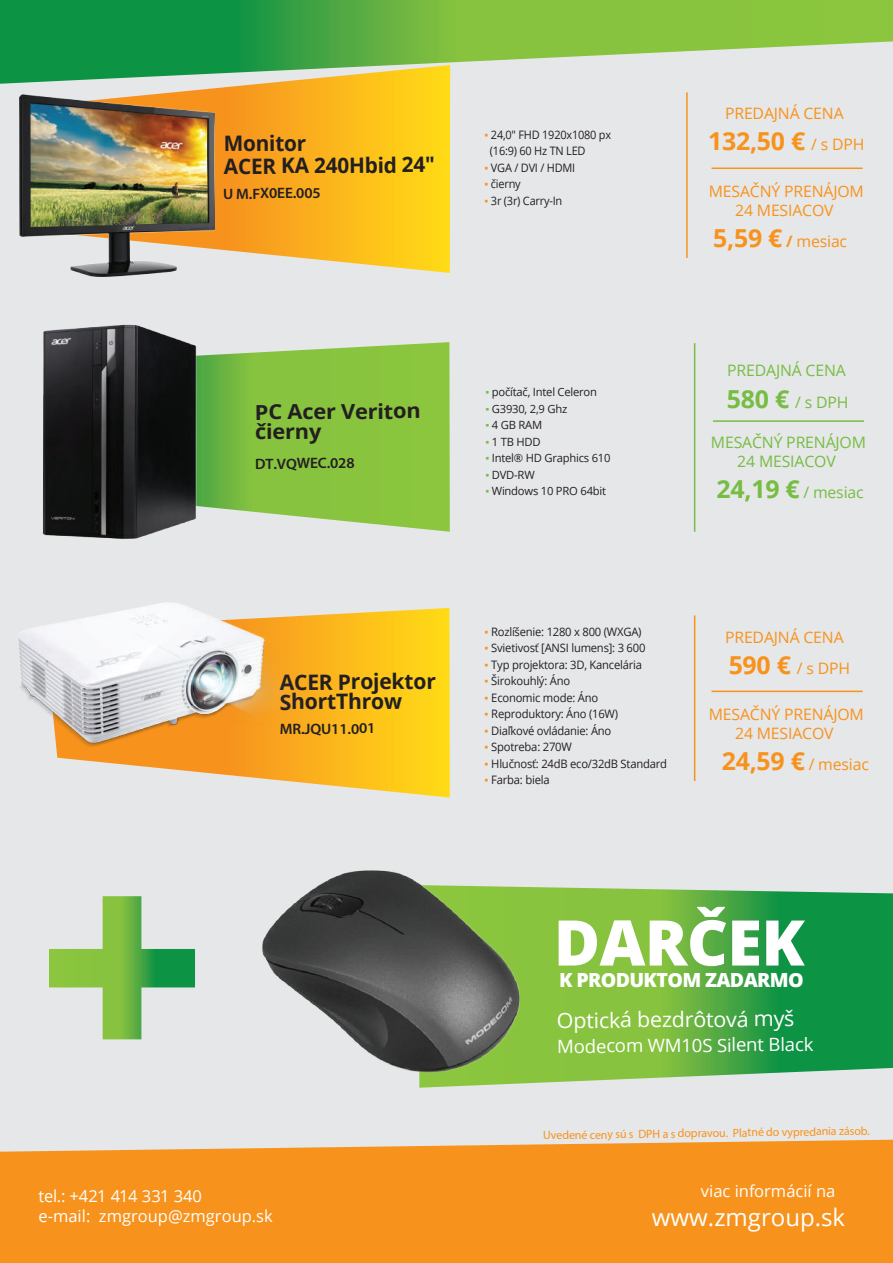
<style>
.page{position:relative;width:893px;height:1263px;background:#fff}
.page>*{position:absolute;margin:0;border:0;box-sizing:border-box;transform-origin:0 0}
.t1{font:800 63px "Open Sans";letter-spacing:-.01em;color:#fff}
.t2{font:700 24.75px "Open Sans";color:#f7931d}
.t3{font:24px "Open Sans";color:#fff}
.t4{font:700 21.3px/22px "Open Sans";letter-spacing:-.01em;color:#231f20}
.t5{font:21.15px "Open Sans";letter-spacing:-.025em;color:#fff}
.t6{font:700 20.7px/20px "Open Sans";color:#231f20;scale:1.06 1}
.t7{font:800 19.5px "Open Sans";letter-spacing:-.03em;color:#fff}
.t8{font:18.3px "Open Sans";letter-spacing:-.025em;color:#fff}
.t9{font:16.5px/19.8px "Open Sans";color:#fff}
.t10{font:15.75px/18.6px "Open Sans";letter-spacing:-.01em;color:#f7931d;text-align:center}
.t11{font:15.75px/18.6px "Open Sans";letter-spacing:-.01em;color:#76bd42;text-align:center}
.t12{font:600 15px "Myriad Pro";letter-spacing:-.025em;color:#231f20}
.t13{font:12px "Myriad Pro";color:#f7931d}
.t14{font:11.7px "Open Sans";letter-spacing:-.02em;color:#231f20;scale:.96 1}
.t15{font:11.7px/16.5px "Open Sans";letter-spacing:-.02em;color:#231f20;scale:.94 1}
.t16{font:11.4px "Open Sans";letter-spacing:-.02em;color:#231f20}
.s1{font-family:"Arial";color:#f7931d}
.s2{font-family:"Arial";color:#76bd42}
.s3{font-weight:400;font-size:15.75px}
.s4{font-weight:700;font-size:24.75px}
.s5{font-weight:700}
</style>
<div class="page">
<svg style="left:0;top:0;width:893px;height:41px;background:#59b040"></svg>
<div style="left:0;top:41px;width:893px;height:1099px;background:#e6e7e9"></div>
<div style="left:0;top:1140px;width:893px;height:123px;background:#f7931d"></div>
<hr style="left:713px;top:420px;width:151px;height:2px;background:#76bd42">
<hr style="left:711px;top:167px;width:152px;height:2px;background:#f7931d">
<hr style="left:686px;top:92px;width:2px;height:166px;background:#f7931d">
<svg style="left:44px;top:65px;width:406px;height:208px;background:#ebbb39"></svg>
<svg style="left:210px;top:342px;width:240px;height:190px;background:#8fc550"></svg>
<hr style="left:694px;top:343px;width:1px;height:189px;background:#76bd42">
<hr style="left:711px;top:691px;width:152px;height:1px;background:#f7931d">
<hr style="left:694px;top:615px;width:1px;height:166px;background:#f7931d">
<svg style="left:44px;top:608px;width:406px;height:189px;background:#f7ca4a"></svg>
<svg style="left:419px;top:885px;width:474px;height:203px;background:#5fb250"></svg>
<svg style="left:49px;top:896px;width:146px;height:143px;background:#aacf9b"></svg>
<img style="left:240px;top:868px;width:282px;height:207px">
<img style="left:19px;top:95px;width:195px;height:182px">
<img style="left:27px;top:322px;width:183px;height:219px">
<img style="left:0;top:584px;width:308px;height:179px">
<h3 class="t4" style="left:224px;top:132px;width:213px">Monitor<br>ACER KA 240Hbid 24"</h3>
<p class="t12" style="left:223px;top:184px;width:99px">U M.FX0EE.005</p>
<p class="t15" style="left:490px;top:126px;width:130px;text-indent:-5px"><span class="s1">▪</span> 24,0" FHD 1920x1080 px (16:9) 60 Hz TN LED</p>
<p class="t15" style="left:485px;top:159px;width:98px"><span class="s1">▪</span> VGA / DVI / HDMI</p>
<p class="t15" style="left:485px;top:176px;width:40px"><span class="s1">▪</span> čierny</p>
<p class="t15" style="left:485px;top:192px;width:84px"><span class="s1">▪</span> 3r (3r) Carry-In</p>
<h3 class="t6" style="left:255px;top:401px;width:158px">PC Acer Veriton čierny</h3>
<p class="t12" style="left:255px;top:454px;width:101px">DT.VQWEC.028</p>
<p class="t16" style="left:485px;top:384px;width:113px"><span class="s2">▪</span> počítač, Intel Celeron</p>
<p class="t16" style="left:485px;top:401px;width:83px"><span class="s2">▪</span> G3930, 2,9 Ghz</p>
<p class="t16" style="left:485px;top:417px;width:58px"><span class="s2">▪</span> 4 GB RAM</p>
<p class="t16" style="left:485px;top:434px;width:57px"><span class="s2">▪</span> 1 TB HDD</p>
<p class="t16" style="left:485px;top:450px;width:127px"><span class="s2">▪</span> Intel® HD Graphics 610</p>
<p class="t16" style="left:485px;top:467px;width:51px"><span class="s2">▪</span> DVD-RW</p>
<p class="t16" style="left:485px;top:483px;width:122px"><span class="s2">▪</span> Windows 10 PRO 64bit</p>
<h3 class="t10" style="left:725px;top:104px;width:120px">PREDAJNÁ CENA</h3>
<h2 class="t2" style="left:708px;top:124px;width:158px">132,50 € <span class="s3">/ s DPH</span></h2>
<h3 class="t10" style="left:709px;top:182px;width:157px">MESAČNÝ PRENÁJOM<br>24 MESIACOV</h3>
<h3 class="t10" style="left:713px;top:232px;width:135px"><span class="s4">5,59 €</span> <span class="s5">/</span> mesiac</h3>
<h3 class="t11" style="left:727px;top:360px;width:120px">PREDAJNÁ CENA</h3>
<h3 class="t11" style="left:727px;top:393px;width:123px"><span class="s4">580 €</span> / s DPH</h3>
<h3 class="t11" style="left:711px;top:432px;width:157px">MESAČNÝ PRENÁJOM<br>24 MESIACOV</h3>
<h3 class="t11" style="left:716px;top:482px;width:149px"><span class="s4">24,19 €</span> / mesiac</h3>
<h3 class="t4" style="left:280px;top:671px;width:158px;line-height:19.8px">ACER Projektor<br>ShortThrow</h3>
<p class="t12" style="left:280px;top:719px;width:97px">MR.JQU11.001</p>
<p class="t14" style="left:485px;top:624px;width:165px"><span class="s1">▪</span> Rozlíšenie: 1280 x 800 (WXGA)</p>
<p class="t14" style="left:485px;top:640px;width:169px"><span class="s1">▪</span> Svietivosť [ANSI lumens]: 3 600</p>
<p class="t14" style="left:485px;top:657px;width:165px"><span class="s1">▪</span> Typ projektora: 3D, Kancelária</p>
<p class="t14" style="left:485px;top:673px;width:91px"><span class="s1">▪</span> Širokouhlý: Áno</p>
<p class="t14" style="left:485px;top:690px;width:120px"><span class="s1">▪</span> Economic mode: Áno</p>
<p class="t14" style="left:485px;top:706px;width:140px"><span class="s1">▪</span> Reproduktory: Áno (16W)</p>
<p class="t14" style="left:485px;top:723px;width:134px"><span class="s1">▪</span> Diaľkové ovládanie: Áno</p>
<p class="t14" style="left:485px;top:739px;width:92px"><span class="s1">▪</span> Spotreba: 270W</p>
<p class="t14" style="left:485px;top:756px;width:191px"><span class="s1">▪</span> Hlučnosť: 24dB eco/32dB Standard</p>
<p class="t14" style="left:485px;top:772px;width:69px"><span class="s1">▪</span> Farba: biela</p>
<h3 class="t10" style="left:725px;top:627px;width:120px">PREDAJNÁ CENA</h3>
<h3 class="t10" style="left:729px;top:658px;width:123px"><span class="s4">590 €</span> / s DPH</h3>
<h3 class="t10" style="left:709px;top:705px;width:157px">MESAČNÝ PRENÁJOM<br>24 MESIACOV</h3>
<h3 class="t10" style="left:722px;top:755px;width:149px"><span class="s4">24,59 €</span> / mesiac</h3>
<h1 class="t1" style="left:554px;top:895px;width:253px">DARČEK</h1>
<h3 class="t7" style="left:559px;top:965px;width:246px">K PRODUKTOM ZADARMO</h3>
<h3 class="t5" style="left:557px;top:1005px;width:239px">Optická bezdrôtová myš</h3>
<h3 class="t8" style="left:557px;top:1032px;width:258px">Modecom WM10S Silent Black</h3>
<p class="t13" style="left:543px;top:1128px;width:328px;rotate:-1deg">Uvedené ceny sú s DPH a s dopravou. Platné do vypredania zásob.</p>
<h3 class="t9" style="left:39px;top:1186px;width:236px">tel.: +421 414 331 340<br>e-mail: zmgroup@zmgroup.sk</h3>
<h3 class="t9" style="left:701px;top:1181px;width:136px">viac informácií na</h3>
<h3 class="t3" style="left:652px;top:1201px;width:195px">www.zmgroup.sk</h3>
</div>
